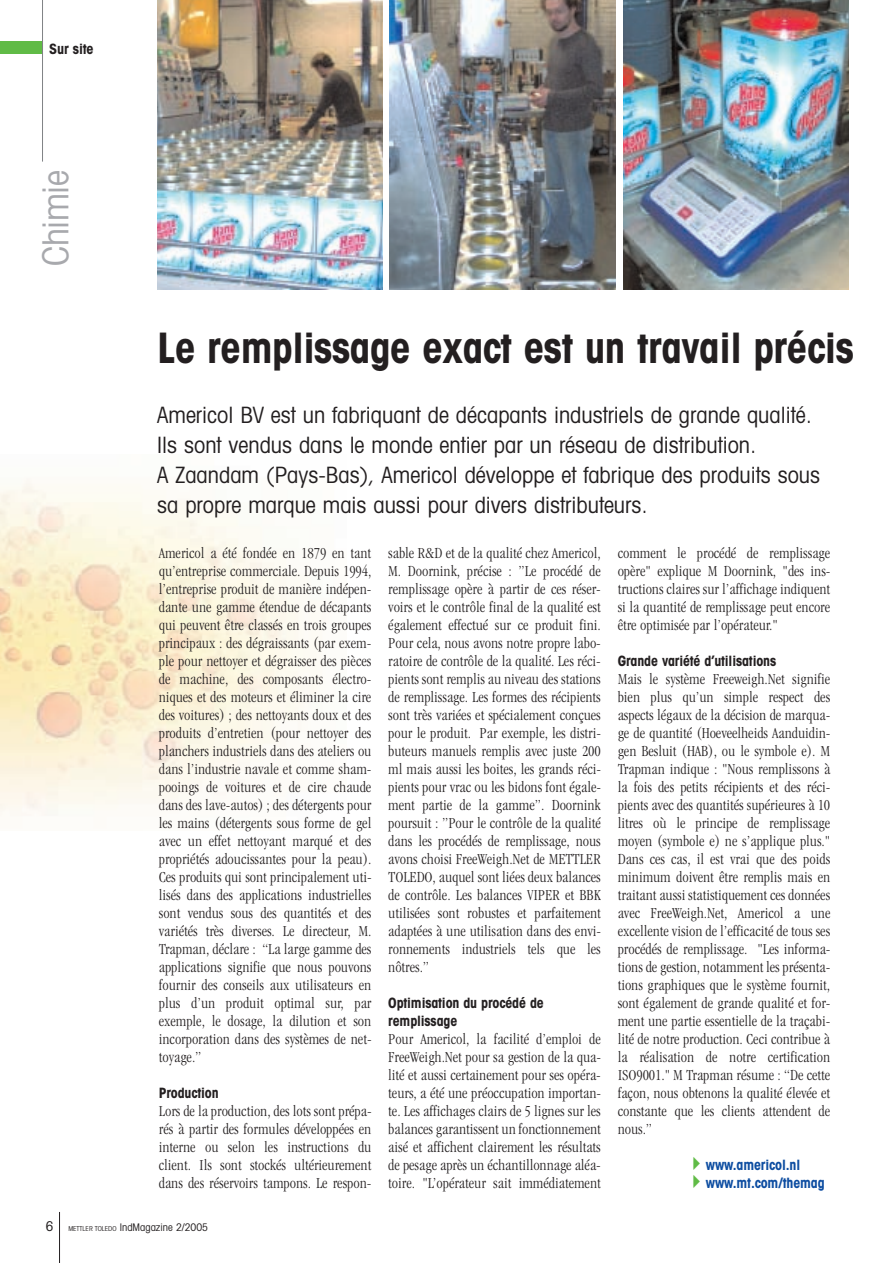
<style>
.page{position:relative;width:893px;height:1263px;background:#fff}
.page>*{position:absolute;margin:0;border:0;box-sizing:border-box;transform-origin:0 0}
.t1{font:700 condensed 42px "Avant Garde";letter-spacing:-.01em;color:#231f20}
.t2{font:condensed 36px "Avant Garde";letter-spacing:-.01em;color:#a8a9ad}
.t3{font:condensed 22.5px/30px "Avant Garde";color:#231f20}
.t4{font:300 condensed 15.75px/18px "MTD Magazin";letter-spacing:-.01em;color:#231f20;text-align:justify}
.t5{font:700 condensed 14.25px/18px "Avant Garde";letter-spacing:-.01em;color:#231f20}
.t6{font:700 condensed 14.25px "Avant Garde";letter-spacing:-.01em;color:#0d4da1}
.t7{font:condensed 10.5px "Avant Garde";color:#231f20}
.s1{color:#60bb46}
.s2{font-size:13.5px}
.s3{font-size:6.75px}
</style>
<div class="page">
<hr style="left:59px;top:1212px;width:1px;height:51px;background:#231f20">
<div style="left:0;top:41px;width:43px;height:13px;background:#60bb46"></div>
<img style="left:157px;top:0;width:226px;height:289px">
<img style="left:390px;top:0;width:225px;height:289px">
<img style="left:624px;top:0;width:225px;height:289px">
<hr style="left:42px;top:0;width:1px;height:162px;background:#808285">
<p class="t5" style="left:49px;top:41px;width:46px">Sur site</p>
<h2 class="t2" style="left:42px;top:266px;width:97px;rotate:-90deg">Chimie</h2>
<h1 class="t1" style="left:157px;top:332px;width:698px">Le remplissage exact est un travail précis</h1>
<p class="t3" style="left:157px;top:402px;width:664px">Americol BV est un fabriquant de décapants industriels de grande qualité.<br>Ils sont vendus dans le monde entier par un réseau de distribution.<br>A Zaandam (Pays-Bas), Americol développe et fabrique des produits sous sa propre marque mais aussi pour divers distributeurs.</p>
<p class="t4" style="left:159px;top:545px;width:214px">Americol a été fondée en 1879 en tant qu’entreprise commerciale. Depuis 1994, l’entreprise produit de manière indépen&shy;dante une gamme étendue de décapants qui peuvent être classés en trois groupes principaux : des dégraissants (par exem&shy;ple pour nettoyer et dégraisser des pièces de machine, des composants électro&shy;niques et des moteurs et éliminer la cire des voitures) ; des nettoyants doux et des produits d’entretien (pour nettoyer des planchers industriels dans des ateliers ou dans l’industrie navale et comme sham&shy;pooings de voitures et de cire chaude dans des lave-autos) ; des détergents pour les mains (détergents sous forme de gel avec un effet nettoyant marqué et des propriétés adoucissantes pour la peau).<br>Ces produits qui sont principalement uti&shy;lisés dans des applications industrielles sont vendus sous des quantités et des variétés très diverses. Le directeur, M.<br>Trapman, déclare : “La large gamme des applications signifie que nous pouvons fournir des conseils aux utilisateurs en plus d’un produit optimal sur, par exemple, le dosage, la dilution et son incorporation dans des systèmes de net&shy;toyage.”</p>
<p class="t5" style="left:159px;top:1085px;width:61px">Production</p>
<p class="t4" style="left:159px;top:1103px;width:214px">Lors de la production, des lots sont prépa&shy;rés à partir des formules développées en interne ou selon les instructions du client. Ils sont stockés ultérieurement dans des réservoirs tampons. Le respon-</p>
<p class="t4" style="left:388px;top:545px;width:214px">sable R&amp;D et de la qualité chez Americol, M. Doornink, précise : ”Le procédé de remplissage opère à partir de ces réser&shy;voirs et le contrôle final de la qualité est également effectué sur ce produit fini.<br>Pour cela, nous avons notre propre labo&shy;ratoire de contrôle de la qualité. Les réci&shy;pients sont remplis au niveau des stations de remplissage. Les formes des récipients sont très variées et spécialement conçues pour le produit. Par exemple, les distri&shy;buteurs manuels remplis avec juste 200 ml mais aussi les boites, les grands réci&shy;pients pour vrac ou les bidons font égale&shy;ment partie de la gamme”. Doornink poursuit : ”Pour le contrôle de la qualité dans les procédés de remplissage, nous avons choisi FreeWeigh.Net de METTLER TOLEDO, auquel sont liées deux balances de contrôle. Les balances VIPER et BBK utilisées sont robustes et parfaitement adaptées à une utilisation dans des envi&shy;ronnements industriels tels que les nôtres.”</p>
<p class="t5" style="left:388px;top:995px;width:157px">Optimisation du procédé de remplissage</p>
<p class="t4" style="left:388px;top:1031px;width:214px">Pour Americol, la facilité d’emploi de FreeWeigh.Net pour sa gestion de la qua&shy;lité et aussi certainement pour ses opéra&shy;teurs, a été une préoccupation importan&shy;te. Les affichages clairs de 5 lignes sur les balances garantissent un fonctionnement aisé et affichent clairement les résultats de pesage après un échantillonnage aléa&shy;toire. "L’opérateur sait immédiatement</p>
<p class="t4" style="left:618px;top:545px;width:214px">comment le procédé de remplissage opère" explique M Doornink, "des ins&shy;tructions claires sur l’affichage indiquent si la quantité de remplissage peut encore être optimisée par l’opérateur."</p>
<p class="t5" style="left:618px;top:653px;width:160px">Grande variété d’utilisations</p>
<p class="t4" style="left:618px;top:671px;width:214px">Mais le système Freeweigh.Net signifie bien plus qu’un simple respect des aspects légaux de la décision de marqua&shy;ge de quantité (Hoeveelheids Aanduidin&shy;gen Besluit (HAB), ou le symbole e). M Trapman indique : "Nous remplissons à la fois des petits récipients et des réci&shy;pients avec des quantités supérieures à 10 litres où le principe de remplissage moyen (symbole e) ne s’applique plus." Dans ces cas, il est vrai que des poids minimum doivent être remplis mais en traitant aussi statistiquement ces données avec FreeWeigh.Net, Americol a une excellente vision de l’efficacité de tous ses procédés de remplissage. "Les informa&shy;tions de gestion, notamment les présenta&shy;tions graphiques que le système fournit, sont également de grande qualité et for&shy;ment une partie essentielle de la traçabi&shy;lité de notre production. Ceci contribue à la réalisation de notre certification ISO9001." M Trapman résume : “De cette façon, nous obtenons la qualité élevée et constante que les clients attendent de nous.”</p>
<p class="t6" style="left:686px;top:1160px;width:116px"><span class="s1">✔</span>www.americol.nl</p>
<p class="t6" style="left:686px;top:1178px;width:140px"><span class="s1">✔</span>www.mt.com/themag</p>
<p class="t7" style="left:46px;top:1223px;width:164px"><span class="s2">6</span> <span class="s3">METTLER TOLEDO</span> IndMagazine 2/2005</p>
</div>
